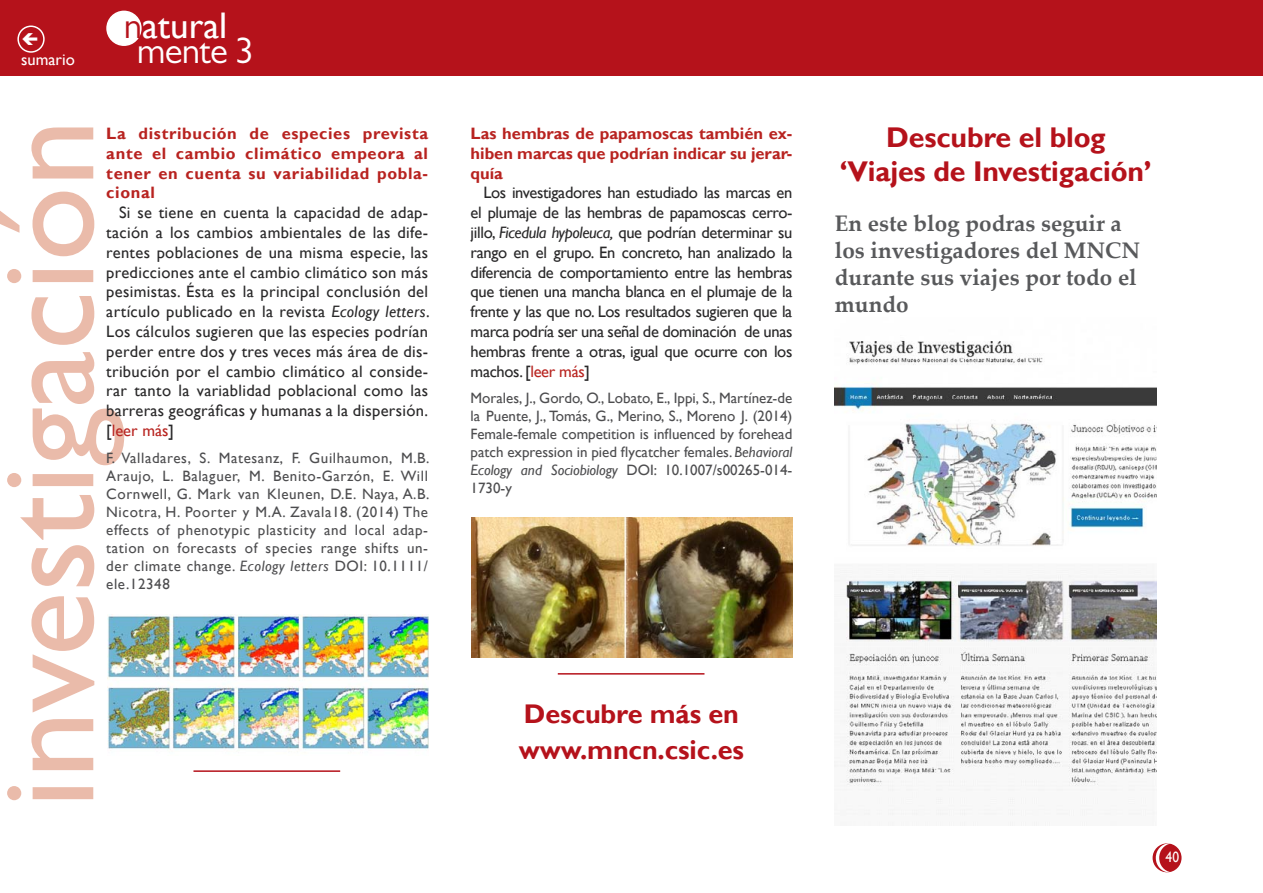
<style>
.page{position:relative;width:1263px;height:893px;background:#fff}
.page>*{position:absolute;margin:0;border:0;box-sizing:border-box;transform-origin:0 0}
.t1{font:135px "Gill Sans";color:#eabbaa}
.t2{font:37.05px "Gill Sans";color:#fff}
.t3{font:37.05px "Gill Sans MT Pro";letter-spacing:-.02em;color:#fff}
.t4{font:700 28.5px/34.2px "Gill Sans";letter-spacing:-.005em;color:#b5121b;text-align:center}
.t5{font:700 27px/36px "Gill Sans";letter-spacing:-.005em;color:#b5121b}
.t6{font:700 22.5px/27px "Palatino Linotype";color:#58595b}
.t7{font:16.5px/19.8px "Gill Sans";letter-spacing:-.01em;color:#292829;text-align:justify}
.t8{font:700 16.5px/19.8px "Gill Sans";letter-spacing:.015em;color:#b82320;text-align:justify}
.t9{font:16.5px "Gill Sans";color:#fff}
.t10{font:15px/18px "Gill Sans";letter-spacing:.02em;color:#4d4d4f;text-align:justify}
.t11{font:15px "Gill Sans";color:#fff;scale:.9 1}
.s1{font-family:"Gill Sans MT Pro";color:#b5121b}
.s2{font-style:italic}
.s3{color:#b82420}
</style>
<div class="page">
<div style="left:1153px;top:844px;width:28px;height:28px;background:#b5121b;border-radius:50%"></div>
<div style="left:1152px;top:843px;width:29px;height:29px;border:2px solid #b5121b;border-radius:50%"></div>
<div style="left:0;top:0;width:1263px;height:76px;background:#b5121b"></div>
<div style="left:107px;top:11px;width:34px;height:34px;background:#fff;border-radius:50%"></div>
<div style="left:106px;top:11px;width:36px;height:35px;border:2px solid #fff;border-radius:50%"></div>
<svg style="left:1156px;top:843px;width:15px;height:29px"></svg>
<div style="left:17px;top:26px;width:28px;height:27px;border:2px solid #fff;border-radius:50%"></div>
<img style="left:472px;top:518px;width:320px;height:139px">
<hr style="left:558px;top:673px;width:146px;height:2px;background:#b5121b">
<img style="left:107px;top:615px;width:321px;height:135px">
<hr style="left:193px;top:770px;width:147px;height:2px;background:#b5121b">
<img style="left:835px;top:340px;width:322px;height:485px">
<p class="t9" style="left:21px;top:49px;width:55px">sumario</p>
<h2 class="t2" style="left:124px;top:4px;width:105px"><span class="s1">n</span>atural</h2>
<h2 class="t3" style="left:137px;top:28px;width:119px">mente 3</h2>
<h1 class="t1" style="left:-31px;top:808px;width:690px;rotate:-90deg">investigación</h1>
<p class="t8" style="left:106px;top:124px;width:323px">La distribución de especies prevista ante el cambio climático empeora al tener en cuenta su variabilidad pobla&shy;cional</p>
<p class="t7" style="left:106px;top:203px;width:325px;text-indent:13px">Si se tiene en cuenta la capacidad de adap&shy;tación a los cambios ambientales de las dife&shy;rentes poblaciones de una misma especie, las predicciones ante el cambio climático son más pesimistas. Ésta es la principal conclusión del artículo publicado en la revista <span class="s2">Ecology letters</span>.<br>Los cálculos sugieren que las especies podrían perder entre dos y tres veces más área de dis&shy;tribución por el cambio climático al conside&shy;rar tanto la variablidad poblacional como las barreras geográficas y humanas a la dispersión. [<span class="s3">leer más</span>]</p>
<p class="t10" style="left:106px;top:449px;width:325px">F. Valladares, S. Matesanz, F. Guilhaumon, M.B.<br>Araujo, L. Balaguer, M. Benito-Garzón, E. Will Cornwell, G. Mark van Kleunen, D.E. Naya, A.B.<br>Nicotra, H. Poorter y M.A. Zavala18. (2014) The effects of phenotypic plasticity and local adap&shy;tation on forecasts of species range shifts un&shy;der climate change. <span class="s2">Ecology letters</span> DOI: 10.1111/ ele.12348</p>
<p class="t8" style="left:471px;top:124px;width:323px">Las hembras de papamoscas también ex&shy;hiben marcas que podrían indicar su jerar&shy;quía</p>
<p class="t7" style="left:471px;top:183px;width:323px;text-indent:13px">Los investigadores han estudiado las marcas en el plumaje de las hembras de papamoscas cerro&shy;jillo, <span class="s2">Ficedula hypoleuca,</span> que podrían determinar su rango en el grupo. En concreto, han analizado la diferencia de comportamiento entre las hembras que tienen una mancha blanca en el plumaje de la frente y las que no. Los resultados sugieren que la marca podría ser una señal de dominación de unas hembras frente a otras, igual que ocurre con los machos. [<span class="s3">leer más</span>]</p>
<p class="t10" style="left:471px;top:389px;width:323px">Morales, J., Gordo, O., Lobato, E., Ippi, S., Martínez-de la Puente, J., Tomás, G., Merino, S., Moreno J. (2014)<br>Female-female competition is influenced by forehead patch expression in pied flycatcher females. <span class="s2">Behavioral Ecology and Sociobiology</span> DOI: 10.1007/s00265-014- 1730-y</p>
<h3 class="t5" style="left:519px;top:697px;width:227px">Descubre más en www.mncn.csic.es</h3>
<h3 class="t4" style="left:840px;top:121px;width:313px">Descubre el blog ‘Viajes de Investigación’</h3>
<h3 class="t6" style="left:835px;top:209px;width:307px">En este blog podras seguir a los investigadores del MNCN durante sus viajes por todo el mundo</h3>
<p class="t11" style="left:1165px;top:849px;width:16px">40</p>
</div>
